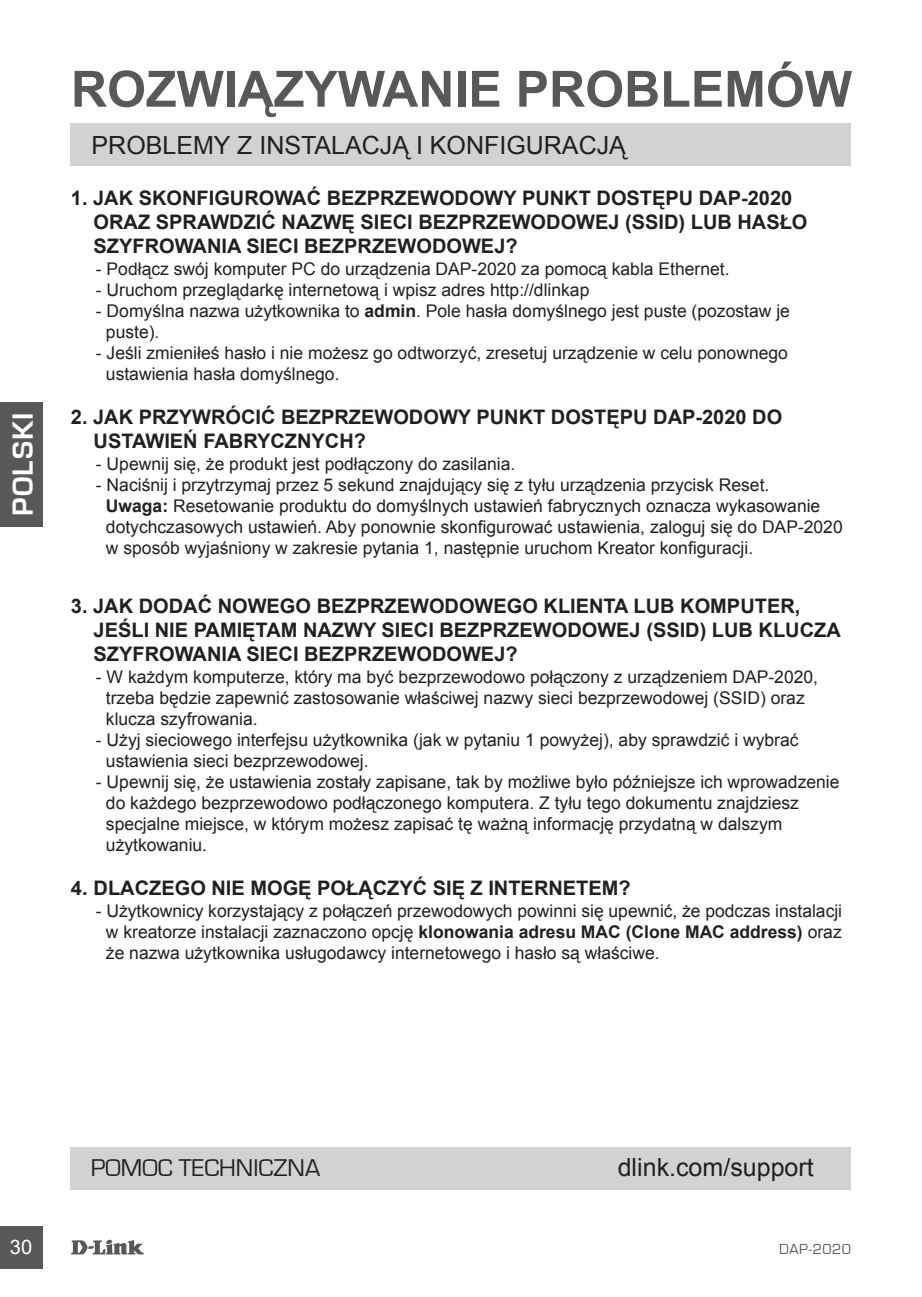
<style>
.page{position:relative;width:922px;height:1297px;background:#fff}
.page>*{position:absolute;margin:0;border:0;box-sizing:border-box;transform-origin:0 0}
.t1{font:700 50px "Arial";color:#57585a}
.t2{font:700 30px "Eurostile";letter-spacing:.035em;color:#fff}
.t3{font:25px "Arial";color:#231f20}
.t4{font:25px "Eurostile";color:#231f20}
.t5{font:700 20px/24px "Arial";color:#231f20}
.t6{font:20px "Arial";color:#fff}
.t7{font:17.5px/21px "Arial";color:#231f20}
.t8{font:15px "Eurostile";letter-spacing:.035em;color:#57585a}
.s1{font-weight:700}
</style>
<div class="page">
<svg style="left:71px;top:1239px;width:73px;height:15px"></svg>
<div style="left:0;top:1226px;width:43px;height:43px;background:#57585a"></div>
<div style="left:0;top:403px;width:43px;height:124px;background:#57585a"></div>
<div style="left:71px;top:124px;width:779px;height:42px;background:#d1d2d4"></div>
<div style="left:70px;top:1147px;width:780px;height:43px;background:#d1d2d4"></div>
<h2 class="t2" style="left:7px;top:516px;width:105px;rotate:-90deg">POLSKI</h2>
<h1 class="t1" style="left:71px;top:56px;width:782px">ROZWIĄZYWANIE PROBLEMÓW</h1>
<h3 class="t3" style="left:92px;top:129px;width:535px">PROBLEMY Z INSTALACJĄ I KONFIGURACJĄ</h3>
<p class="t5" style="left:94px;top:187px;width:715px;text-indent:-23px">1. JAK SKONFIGUROWAĆ BEZPRZEWODOWY PUNKT DOSTĘPU DAP-2020<br>ORAZ SPRAWDZIĆ NAZWĘ SIECI BEZPRZEWODOWEJ (SSID) LUB HASŁO<br>SZYFROWANIA SIECI BEZPRZEWODOWEJ?</p>
<p class="t7" style="left:96px;top:258px;width:635px">- Podłącz swój komputer PC do urządzenia DAP-2020 za pomocą kabla Ethernet.</p>
<p class="t7" style="left:96px;top:279px;width:495px">- Uruchom przeglądarkę internetową i wpisz adres http://dlinkap</p>
<p class="t7" style="left:106px;top:300px;width:685px;text-indent:-10px">- Domyślna nazwa użytkownika to <span class="s1">admin</span>. Pole hasła domyślnego jest puste (pozostaw je puste).</p>
<p class="t7" style="left:106px;top:342px;width:683px;text-indent:-10px">- Jeśli zmieniłeś hasło i nie możesz go odtworzyć, zresetuj urządzenie w celu ponownego ustawienia hasła domyślnego.</p>
<p class="t5" style="left:94px;top:406px;width:690px;text-indent:-23px">2. JAK PRZYWRÓCIĆ BEZPRZEWODOWY PUNKT DOSTĘPU DAP-2020 DO<br>USTAWIEŃ FABRYCZNYCH?</p>
<p class="t7" style="left:96px;top:453px;width:421px">- Upewnij się, że produkt jest podłączony do zasilania.</p>
<p class="t7" style="left:106px;top:474px;width:738px;text-indent:-10px">- Naciśnij i przytrzymaj przez 5 sekund znajdujący się z tyłu urządzenia przycisk Reset.<br><span class="s1">Uwaga:</span> Resetowanie produktu do domyślnych ustawień fabrycznych oznacza wykasowanie dotychczasowych ustawień. Aby ponownie skonfigurować ustawienia, zaloguj się do DAP-2020 w sposób wyjaśniony w zakresie pytania 1, następnie uruchom Kreator konfiguracji.</p>
<p class="t5" style="left:94px;top:595px;width:748px;text-indent:-23px">3. JAK DODAĆ NOWEGO BEZPRZEWODOWEGO KLIENTA LUB KOMPUTER,<br>JEŚLI NIE PAMIĘTAM NAZWY SIECI BEZPRZEWODOWEJ (SSID) LUB KLUCZA<br>SZYFROWANIA SIECI BEZPRZEWODOWEJ?</p>
<p class="t7" style="left:106px;top:666px;width:713px;text-indent:-10px">- W każdym komputerze, który ma być bezprzewodowo połączony z urządzeniem DAP-2020, trzeba będzie zapewnić zastosowanie właściwej nazwy sieci bezprzewodowej (SSID) oraz klucza szyfrowania.</p>
<p class="t7" style="left:106px;top:729px;width:694px;text-indent:-10px">- Użyj sieciowego interfejsu użytkownika (jak w pytaniu 1 powyżej), aby sprawdzić i wybrać ustawienia sieci bezprzewodowej.</p>
<p class="t7" style="left:106px;top:771px;width:735px;text-indent:-10px">- Upewnij się, że ustawienia zostały zapisane, tak by możliwe było późniejsze ich wprowadzenie do każdego bezprzewodowo podłączonego komputera. Z tyłu tego dokumentu znajdziesz specjalne miejsce, w którym możesz zapisać tę ważną informację przydatną w dalszym użytkowaniu.</p>
<p class="t5" style="left:71px;top:877px;width:561px">4. DLACZEGO NIE MOGĘ POŁĄCZYĆ SIĘ Z INTERNETEM?</p>
<p class="t7" style="left:106px;top:900px;width:737px;text-align:justify;text-indent:-10px">- Użytkownicy korzystający z połączeń przewodowych powinni się upewnić, że podczas instalacji w kreatorze instalacji zaznaczono opcję <span class="s1">klonowania adresu MAC (Clone MAC address)</span> oraz że nazwa użytkownika usługodawcy internetowego i hasło są właściwe.</p>
<h3 class="t4" style="left:91px;top:1154px;width:231px">POMOC TECHNICZNA</h3>
<h3 class="t3" style="left:617px;top:1151px;width:197px">dlink.com/support</h3>
<p class="t6" style="left:10px;top:1234px;width:24px">30</p>
<p class="t8" style="left:778px;top:1241px;width:74px">DAP-2020</p>
</div>
